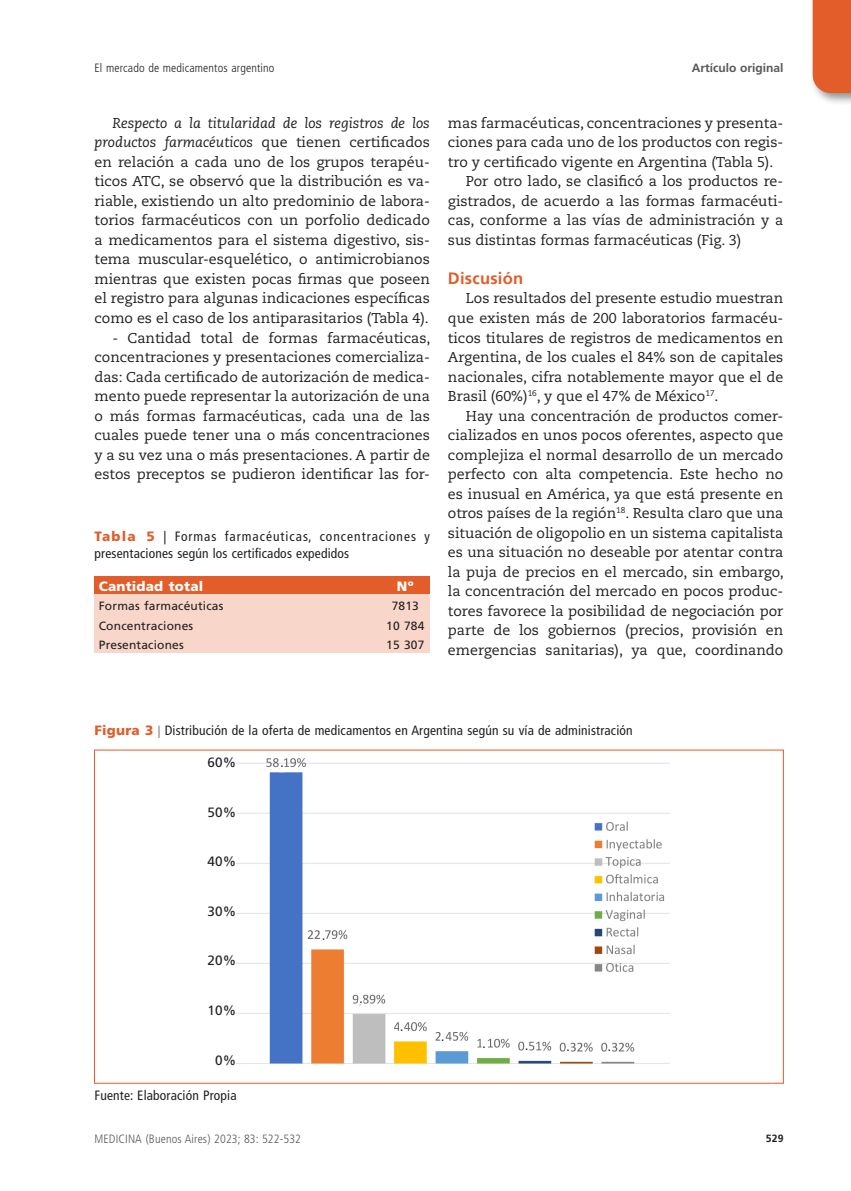
<style>
.page{position:relative;width:851px;height:1191px;background:#fff}
.page>*{position:absolute;margin:0;border:0;box-sizing:border-box;transform-origin:0 0}
.subtit-texto{font:700 16.5px "Frutiger LT Std";letter-spacing:.015em;color:#e25d29}
.texto1{font:14.25px/19.5px "Caecilia LT Std";color:#231f20;text-align:justify}
.tablatit{font:condensed 13.5px/16.5px "Frutiger LT Std";letter-spacing:.01em;color:#231f20}
.epigrafe{font:condensed 13.5px "Frutiger LT Std";letter-spacing:.01em;color:#231f20}
.tablatit-2{font:13.5px "Frutiger LT Std";letter-spacing:.015em;color:#231f20}
.tablacab{font:900 13.5px "Frutiger LT Std";letter-spacing:.015em;color:#fff}
.tabla{font:12px "Frutiger LT Std";letter-spacing:.015em;color:#231f20}
.t1{font:300 condensed 12px "Frutiger LT Std";letter-spacing:.01em;color:#57585a}
.t2{font:300 condensed 12px "Frutiger LT Std";letter-spacing:.01em;color:#231f20}
.t3{font:700 12px "Frutiger LT Std";color:#57585a}
.t4{font:700 10.5px "Frutiger LT Std";color:#231f20}
.s1{font-style:italic}
.s2{font-weight:900;font-stretch:normal;color:#e25d29}
</style>
<div class="page">
<div style="left:808px;top:0;width:42px;height:105px;background:#231f20;opacity:.5"></div>
<div style="left:812px;top:0;width:38px;height:93px;background:#e25d29"></div>
<div style="left:95px;top:593px;width:335px;height:60px;background:#f8d6c9"></div>
<div style="left:95px;top:576px;width:335px;height:17px;background:#e25d29"></div>
<img style="left:236px;top:758px;width:434px;height:306px">
<svg style="left:321px;top:935px;width:5px;height:5px"></svg>
<svg style="left:358px;top:998px;width:5px;height:6px"></svg>
<svg style="left:279px;top:765px;width:5px;height:7px"></svg>
<svg style="left:399px;top:1028px;width:5px;height:7px"></svg>
<svg style="left:440px;top:1038px;width:5px;height:7px"></svg>
<svg style="left:481px;top:1046px;width:5px;height:7px"></svg>
<div style="left:524px;top:1047px;width:5px;height:8px;background:#fff"></div>
<svg style="left:565px;top:1048px;width:5px;height:7px"></svg>
<svg style="left:606px;top:1048px;width:5px;height:7px"></svg>
<p class="t2" style="left:94px;top:61px;width:181px">El mercado de medicamentos argentino</p>
<p class="t3" style="left:691px;top:61px;width:93px">Artículo original</p>
<p class="texto1" style="left:94px;top:113px;width:337px;text-indent:18px"><span class="s1">Respecto a la titularidad de los registros de los productos farmacéuticos</span> que tienen certificados en relación a cada uno de los grupos terapéu&shy;ticos ATC, se observó que la distribución es va&shy;riable, existiendo un alto predominio de labora&shy;torios farmacéuticos con un porfolio dedicado a medicamentos para el sistema digestivo, sis&shy;tema muscular-esquelético, o antimicrobianos mientras que existen pocas firmas que poseen el registro para algunas indicaciones específicas como es el caso de los antiparasitarios (Tabla 4).</p>
<p class="texto1" style="left:94px;top:328px;width:337px;text-indent:18px">- Cantidad total de formas farmacéuticas, concentraciones y presentaciones comercializa&shy;das: Cada certificado de autorización de medica&shy;mento puede representar la autorización de una o más formas farmacéuticas, cada una de las cuales puede tener una o más concentraciones y a su vez una o más presentaciones. A partir de estos preceptos se pudieron identificar las for-</p>
<p class="tablatit" style="left:95px;top:528px;width:337px"><span class="s2">Tabla 5</span> | Formas farmacéuticas, concentraciones y presentaciones según los certificados expedidos</p>
<p class="tablacab" style="left:99px;top:578px;width:106px">Cantidad total</p>
<p class="tablacab" style="left:397px;top:578px;width:18px">Nº</p>
<p class="tabla" style="left:99px;top:599px;width:126px">Formas farmacéuticas</p>
<p class="tabla" style="left:391px;top:599px;width:29px">7813</p>
<p class="tabla" style="left:99px;top:618px;width:96px">Concentraciones</p>
<p class="tabla" style="left:386px;top:618px;width:40px">10 784</p>
<p class="tabla" style="left:99px;top:638px;width:86px">Presentaciones</p>
<p class="tabla" style="left:386px;top:638px;width:40px">15 307</p>
<p class="texto1" style="left:448px;top:113px;width:337px">mas farmacéuticas, concentraciones y presenta&shy;ciones para cada uno de los productos con regis&shy;tro y certificado vigente en Argentina (Tabla 5).</p>
<p class="texto1" style="left:448px;top:172px;width:337px;text-indent:18px">Por otro lado, se clasificó a los productos re&shy;gistrados, de acuerdo a las formas farmacéuti&shy;cas, conforme a las vías de administración y a sus distintas formas farmacéuticas (Fig. 3)</p>
<p class="subtit-texto" style="left:448px;top:268px;width:77px">Discusión</p>
<p class="texto1" style="left:448px;top:289px;width:337px;text-indent:18px">Los resultados del presente estudio muestran que existen más de 200 laboratorios farmacéu&shy;ticos titulares de registros de medicamentos en Argentina, de los cuales el 84% son de capitales nacionales, cifra notablemente mayor que el de Brasil (60%)<sup>16</sup>, y que el 47% de México<sup>17</sup>.</p>
<p class="texto1" style="left:448px;top:406px;width:337px;text-indent:18px">Hay una concentración de productos comer&shy;cializados en unos pocos oferentes, aspecto que complejiza el normal desarrollo de un mercado perfecto con alta competencia. Este hecho no es inusual en América, ya que está presente en otros países de la región<sup>18</sup>. Resulta claro que una situación de oligopolio en un sistema capitalista es una situación no deseable por atentar contra la puja de precios en el mercado, sin embargo, la concentración del mercado en pocos produc&shy;tores favorece la posibilidad de negociación por parte de los gobiernos (precios, provisión en emergencias sanitarias), ya que, coordinando</p>
<p class="epigrafe" style="left:95px;top:722px;width:539px"><span class="s2">Figura 3</span> Distribución de la oferta de medicamentos en Argentina según su vía de administración</p>
<p class="tablatit-2" style="left:207px;top:754px;width:30px">60%</p>
<p class="tablatit-2" style="left:207px;top:804px;width:30px">50%</p>
<p class="tablatit-2" style="left:207px;top:853px;width:30px">40%</p>
<p class="tablatit-2" style="left:207px;top:903px;width:30px">30%</p>
<p class="tablatit-2" style="left:207px;top:952px;width:30px">20%</p>
<p class="tablatit-2" style="left:207px;top:1002px;width:30px">10%</p>
<p class="tablatit-2" style="left:215px;top:1051px;width:23px">0%</p>
<p class="tablatit" style="left:95px;top:1087px;width:144px">Fuente: Elaboración Propia</p>
<p class="tablatit" style="left:280px;top:754px;width:5px">.</p>
<p class="tablatit" style="left:322px;top:926px;width:5px">.</p>
<p class="tablatit" style="left:359px;top:990px;width:5px">.</p>
<p class="tablatit" style="left:400px;top:1017px;width:5px">.</p>
<p class="tablatit" style="left:441px;top:1028px;width:5px">.</p>
<p class="tablatit" style="left:482px;top:1035px;width:5px">.</p>
<p class="tablatit" style="left:525px;top:1037px;width:5px">.</p>
<p class="tablatit" style="left:566px;top:1038px;width:5px">.</p>
<p class="tablatit" style="left:607px;top:1038px;width:5px">.</p>
<p class="t1" style="left:94px;top:1132px;width:208px">MEDICINA (Buenos Aires) 2023; 83: 522-532</p>
<p class="t4" style="left:765px;top:1132px;width:19px">529</p>
</div>
